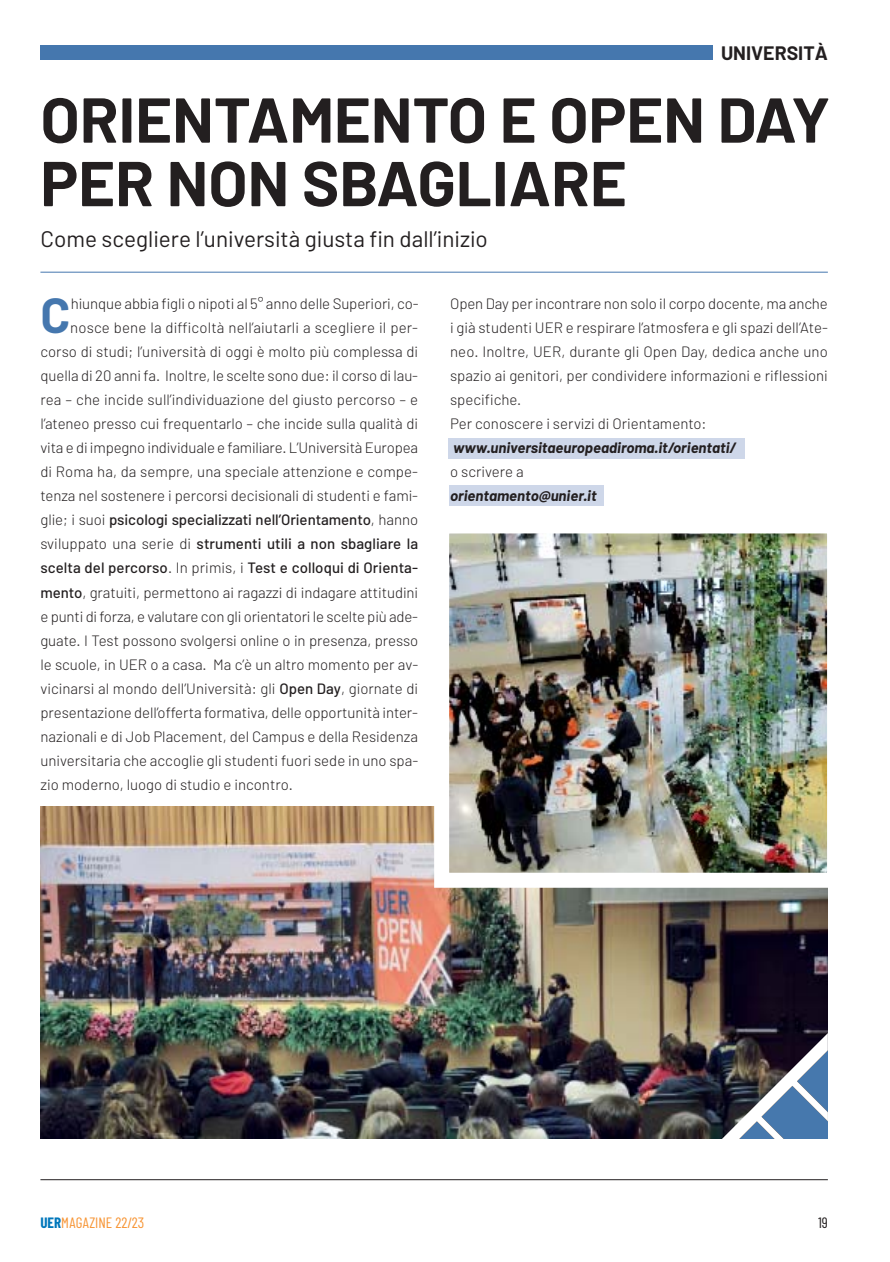
<style>
.page{position:relative;width:890px;height:1262px;background:#fff}
.page>*{position:absolute;margin:0;border:0;box-sizing:border-box;transform-origin:0 0}
.t1{font:700 63.15px/63.4px "Barlow";color:#231f20}
.t2{font:700 49.35px "Barlow";color:#4577ae}
.t3{font:22.5px "Barlow";color:#231f20}
.t4{font:700 19.5px "Barlow";color:#231f20}
.t5{font:300 15px/24px "Barlow";letter-spacing:-.005em;color:#231f20}
.t6{font:500 15px "Barlow";letter-spacing:.005em;color:#231f20}
.t7{font:italic 700 15px "Barlow";color:#231f20}
.t8{font:15px "Barlow Condensed";color:#f79433}
.t9{font:15px "Barlow Condensed";color:#231f20}
.s1{font-weight:300}
.s2{font-weight:500}
.s3{font-weight:700;color:#07b}
</style>
<div class="page">
<div style="left:448px;top:438px;width:296px;height:21px;background:#ced7e9"></div>
<div style="left:448px;top:485px;width:155px;height:21px;background:#ced7e9"></div>
<hr style="left:40px;top:1178px;width:787px;height:1px;background:#231f20">
<div style="left:40px;top:45px;width:672px;height:15px;background:#4577ae"></div>
<hr style="left:40px;top:272px;width:787px;height:1px;background:#4577ae">
<img style="left:40px;top:806px;width:787px;height:332px">
<svg style="left:708px;top:1032px;width:119px;height:106px"></svg>
<img style="left:450px;top:534px;width:375px;height:337px">
<h3 class="t4" style="left:720px;top:46px;width:108px">UNIVERSITÀ</h3>
<h1 class="t1" style="left:40px;top:95px;width:791px">ORIENTAMENTO E OPEN DAY<br>PER NON SBAGLIARE</h1>
<h3 class="t3" style="left:40px;top:231px;width:448px">Come scegliere l’università giusta fin dall’inizio</h3>
<h2 class="t2" style="left:40px;top:299px;width:31px">C</h2>
<p class="t5" style="left:71px;top:293px;width:349px">hiunque abbia figli o nipoti al 5° anno delle Superiori, co-</p>
<p class="t5" style="left:70px;top:317px;width:349px">nosce bene la difficoltà nell’aiutarli a scegliere il per-</p>
<p class="t5" style="left:40px;top:341px;width:379px">corso di studi; l’università di oggi è molto più complessa di</p>
<p class="t5" style="left:40px;top:365px;width:379px">quella di 20 anni fa. Inoltre, le scelte sono due: il corso di lau-</p>
<p class="t5" style="left:40px;top:389px;width:379px">rea – che incide sull’individuazione del giusto percorso – e</p>
<p class="t5" style="left:40px;top:413px;width:379px">l’ateneo presso cui frequentarlo – che incide sulla qualità di</p>
<p class="t5" style="left:40px;top:437px;width:379px">vita e di impegno individuale e familiare. L’Università Europea</p>
<p class="t5" style="left:40px;top:461px;width:379px">di Roma ha, da sempre, una speciale attenzione e compe-</p>
<p class="t5" style="left:40px;top:485px;width:379px">tenza nel sostenere i percorsi decisionali di studenti e fami-</p>
<p class="t6" style="left:40px;top:515px;width:379px"><span class="s1">glie; i suoi</span> psicologi specializzati nell’Orientamento<span class="s1">, hanno</span></p>
<p class="t6" style="left:40px;top:539px;width:379px"><span class="s1">sviluppato una serie di</span> strumenti utili a non sbagliare la</p>
<p class="t6" style="left:40px;top:563px;width:379px">scelta del percorso<span class="s1">. In primis, i</span> Test e colloqui di Orienta-</p>
<p class="t5" style="left:40px;top:581px;width:379px"><span class="s2">mento</span>, gratuiti, permettono ai ragazzi di indagare attitudini</p>
<p class="t5" style="left:40px;top:605px;width:379px">e punti di forza, e valutare con gli orientatori le scelte più ade-</p>
<p class="t5" style="left:40px;top:629px;width:379px">guate. I Test possono svolgersi online o in presenza, presso</p>
<p class="t5" style="left:40px;top:653px;width:379px">le scuole, in UER o a casa. Ma c’è un altro momento per av-</p>
<p class="t5" style="left:40px;top:677px;width:379px">vicinarsi al mondo dell’Università: gli <span class="s2">Open Day</span>, giornate di</p>
<p class="t5" style="left:40px;top:701px;width:379px">presentazione dell’offerta formativa, delle opportunità inter-</p>
<p class="t5" style="left:40px;top:725px;width:379px">nazionali e di Job Placement, del Campus e della Residenza</p>
<p class="t5" style="left:40px;top:749px;width:379px">universitaria che accoglie gli studenti fuori sede in uno spa-</p>
<p class="t5" style="left:40px;top:773px;width:254px">zio moderno, luogo di studio e incontro.</p>
<p class="t5" style="left:450px;top:293px;width:379px">Open Day per incontrare non solo il corpo docente, ma anche i già studenti UER e respirare l’atmosfera e gli spazi dell’Ate&shy;neo. Inoltre, UER, durante gli Open Day, dedica anche uno spazio ai genitori, per condividere informazioni e riflessioni specifiche.<br>Per conoscere i servizi di Orientamento:</p>
<p class="t7" style="left:453px;top:443px;width:284px">www.universitaeuropeadiroma.it/orientati/</p>
<p class="t5" style="left:450px;top:461px;width:75px">o scrivere a</p>
<p class="t7" style="left:450px;top:491px;width:148px">orientamento@unier.it</p>
<p class="t8" style="left:40px;top:1217px;width:105px"><span class="s3">UER</span>MAGAZINE 22/23</p>
<p class="t9" style="left:817px;top:1217px;width:11px">19</p>
</div>
